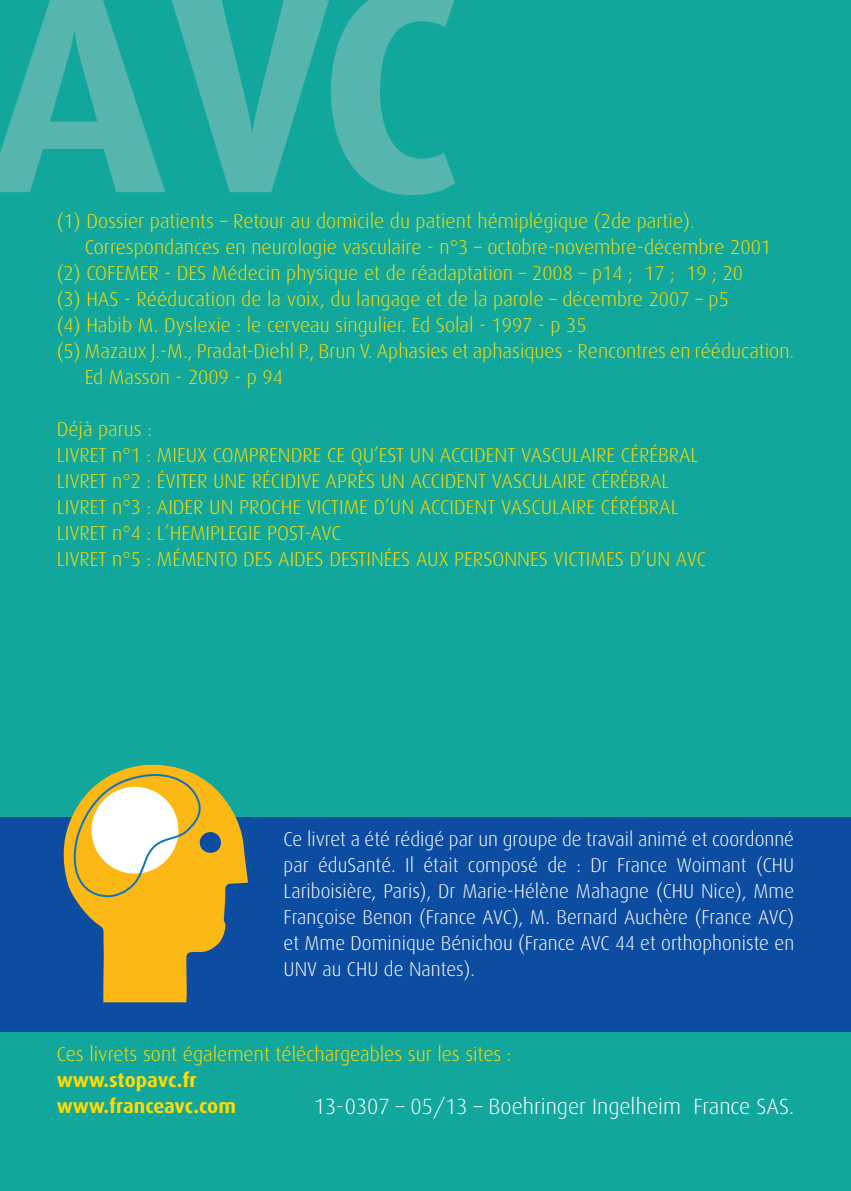
<style>
.page{position:relative;width:851px;height:1191px;background:#fff}
.page>*{position:absolute;margin:0;border:0;box-sizing:border-box;transform-origin:0 0}
.t1{font:700 294px "Dax";color:#56b5ad}
.t2{font:300 22px "Dax";color:#fff}
.t3{font:300 20px/26px "Dax";color:#ffdc01}
.t4{font:300 20px/26px "Dax";color:#fff;text-align:justify}
.t5{font:700 20px/26px "Dax";color:#ffdc01}
</style>
<div class="page">
<div style="left:0;top:0;width:850px;height:1191px;background:#12a79d"></div>
<div style="left:0;top:817px;width:850px;height:214px;background:#0d4da1"></div>
<svg style="left:63px;top:765px;width:185px;height:237px;fill:#fcb814"></svg>
<svg style="left:74px;top:774px;width:127px;height:123px;background:#e8ce78"></svg>
<h1 class="t1" style="left:-14px;top:-77px;width:477px">AVC</h1>
<p class="t3" style="left:57px;top:209px;width:639px">(1) Dossier patients – Retour au domicile du patient hémiplégique (2de partie).</p>
<p class="t3" style="left:85px;top:235px;width:687px">Correspondances en neurologie vasculaire - n°3 – octobre-novembre-décembre 2001</p>
<p class="t3" style="left:57px;top:261px;width:687px">(2) COFEMER - DES Médecin physique et de réadaptation – 2008 – p14 ; 17 ; 19 ; 20</p>
<p class="t3" style="left:57px;top:287px;width:673px">(3) HAS - Rééducation de la voix, du langage et de la parole – décembre 2007 – p5</p>
<p class="t3" style="left:57px;top:313px;width:531px">(4) Habib M. Dyslexie : le cerveau singulier. Ed Solal - 1997 - p 35</p>
<p class="t3" style="left:57px;top:339px;width:739px">(5) Mazaux J.-M., Pradat-Diehl P., Brun V. Aphasies et aphasiques - Rencontres en rééducation.</p>
<p class="t3" style="left:85px;top:365px;width:200px">Ed Masson - 2009 - p 94</p>
<p class="t3" style="left:57px;top:417px;width:650px">Déjà parus :<br>LIVRET n°1 : MIEUX COMPRENDRE CE QU’EST UN ACCIDENT VASCULAIRE CÉRÉBRAL LIVRET n°2 : ÉVITER UNE RÉCIDIVE APRÈS UN ACCIDENT VASCULAIRE CÉRÉBRAL LIVRET n°3 : AIDER UN PROCHE VICTIME D’UN ACCIDENT VASCULAIRE CÉRÉBRAL LIVRET n°4 : L’HEMIPLEGIE POST-AVC<br>LIVRET n°5 : MÉMENTO DES AIDES DESTINÉES AUX PERSONNES VICTIMES D’UN AVC</p>
<p class="t4" style="left:283px;top:826px;width:512px">Ce livret a été rédigé par un groupe de travail animé et coordonné par éduSanté. Il était composé de : Dr France Woimant (CHU Lariboisière, Paris), Dr Marie-Hélène Mahagne (CHU Nice), Mme Françoise Benon (France AVC), M. Bernard Auchère (France AVC) et Mme Dominique Bénichou (France AVC 44 et orthophoniste en UNV au CHU de Nantes).</p>
<p class="t3" style="left:57px;top:1041px;width:456px">Ces livrets sont également téléchargeables sur les sites :</p>
<p class="t5" style="left:57px;top:1066px;width:181px">www.stopavc.fr www.franceavc.com</p>
<p class="t2" style="left:314px;top:1094px;width:482px">13-0307 – 05/13 – Boehringer Ingelheim France SAS.</p>
</div>
